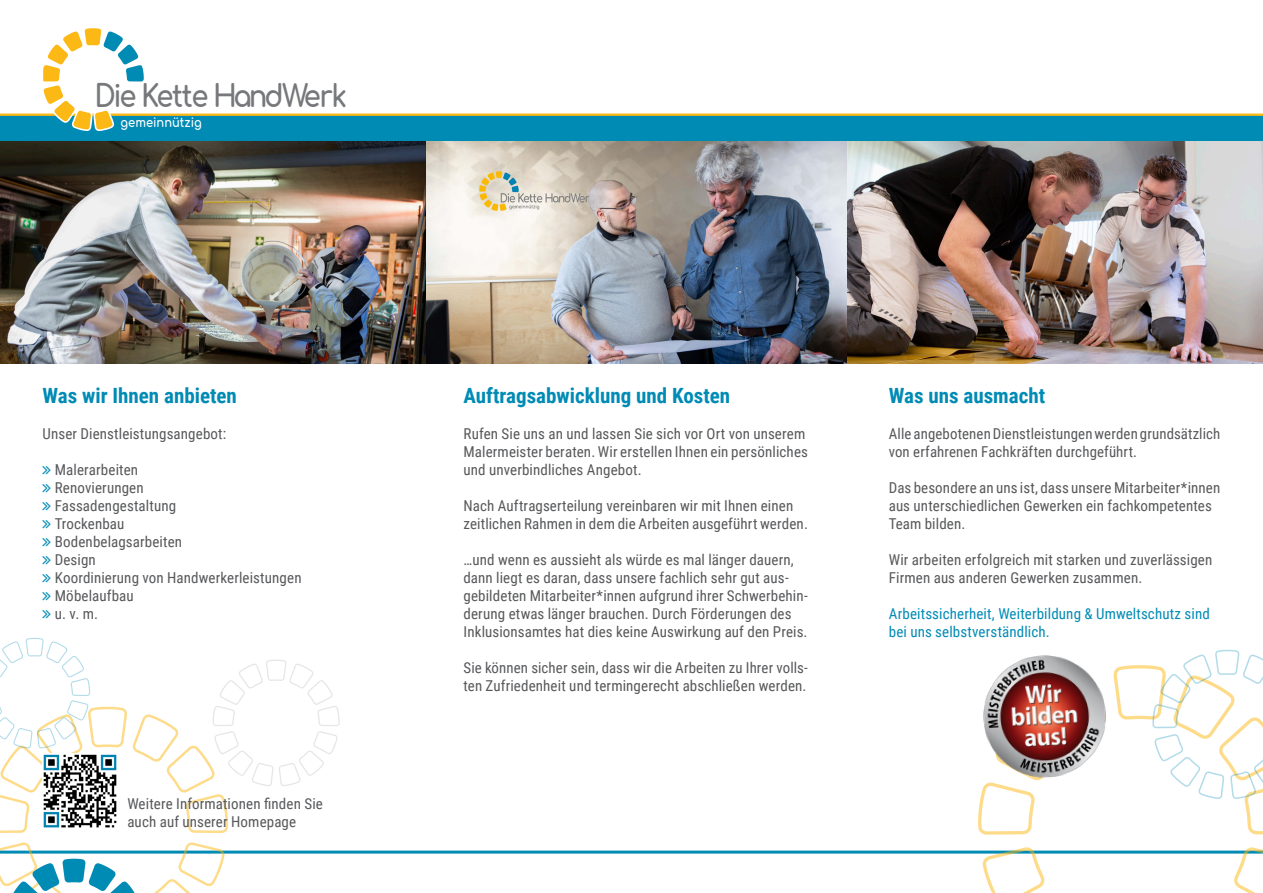
<style>
.page{position:relative;width:1263px;height:893px;background:#fff}
.page>*{position:absolute;margin:0;border:0;box-sizing:border-box;transform-origin:0 0}
.t1{font:700 30.9px "Comfortaa";letter-spacing:-.09em;color:#76787b;scale:.89 1}
.Überschrift{font:700 21px "Roboto Condensed";color:#008bb5}
.Text{font:15px/18px "Roboto Condensed";letter-spacing:.01em;color:#57585a}
.Text-2{font:15px/18px "Roboto Condensed";letter-spacing:.01em;color:#008bb5}
.t2{font:700 12.9px "Comfortaa";color:#fff;scale:.89 1}
</style>
<div class="page">
<hr style="left:0;top:851px;width:1263px;height:3px;background:#008bb5">
<svg style="left:978px;top:665px;width:285px;height:228px"></svg>
<svg style="left:0;top:638px;width:340px;height:255px"></svg>
<svg style="left:1152px;top:650px;width:111px;height:149px"></svg>
<svg style="left:0;top:28px;width:1263px;height:113px"></svg>
<img style="left:0;top:141px;width:1263px;height:223px">
<img style="left:978px;top:655px;width:134px;height:129px">
<img style="left:43px;top:753px;width:74px;height:75px">
<p class="t1" style="left:95px;top:68px;width:285px">Die Kette HandWerk</p>
<p class="t2" style="left:121px;top:111px;width:93px">gemeinnützig</p>
<p class="Überschrift" style="left:43px;top:381px;width:196px">Was wir Ihnen anbieten</p>
<p class="Text" style="left:43px;top:424px;width:185px">Unser Dienstleistungsangebot:</p>
<p class="Text" style="left:55px;top:460px;width:85px">Malerarbeiten</p>
<p class="Text" style="left:55px;top:478px;width:90px">Renovierungen</p>
<p class="Text" style="left:55px;top:496px;width:123px">Fassadengestaltung</p>
<p class="Text" style="left:55px;top:514px;width:71px">Trockenbau</p>
<p class="Text" style="left:55px;top:532px;width:129px">Bodenbelagsarbeiten</p>
<p class="Text" style="left:55px;top:550px;width:42px">Design</p>
<p class="Text" style="left:55px;top:568px;width:248px">Koordinierung von Handwerkerleistungen</p>
<p class="Text" style="left:55px;top:586px;width:80px">Möbelaufbau</p>
<p class="Text" style="left:55px;top:604px;width:45px">u. v. m.</p>
<p class="Text" style="left:127px;top:794px;width:197px">Weitere Informationen finden Sie auch auf unserer Homepage</p>
<p class="Überschrift" style="left:463px;top:381px;width:268px">Auftragsabwicklung und Kosten</p>
<p class="Text" style="left:463px;top:424px;width:346px">Rufen Sie uns an und lassen Sie sich vor Ort von unserem<br>Malermeister beraten. Wir erstellen Ihnen ein persönliches und unverbindliches Angebot.</p>
<p class="Text" style="left:463px;top:496px;width:346px">Nach Auftragserteilung vereinbaren wir mit Ihnen einen zeitlichen Rahmen in dem die Arbeiten ausgeführt werden.</p>
<p class="Text" style="left:463px;top:550px;width:346px">…und wenn es aussieht als würde es mal länger dauern, dann liegt es daran, dass unsere fachlich sehr gut aus&shy;gebildeten Mitarbeiter*innen aufgrund ihrer Schwerbehin&shy;derung etwas länger brauchen. Durch Förderungen des Inklusionsamtes hat dies keine Auswirkung auf den Preis.</p>
<p class="Text" style="left:463px;top:658px;width:346px">Sie können sicher sein, dass wir die Arbeiten zu Ihrer volls&shy;ten Zufriedenheit und termingerecht abschließen werden.</p>
<p class="Überschrift" style="left:889px;top:381px;width:158px">Was uns ausmacht</p>
<p class="Text" style="left:889px;top:424px;width:333px">Alle angebotenen Dienstleistungen werden grundsätzlich von erfahrenen Fachkräften durchgeführt.</p>
<p class="Text" style="left:889px;top:478px;width:333px">Das besondere an uns ist, dass unsere Mitarbeiter*innen aus unterschiedlichen Gewerken ein fachkompetentes<br>Team bilden.</p>
<p class="Text" style="left:889px;top:550px;width:325px">Wir arbeiten erfolgreich mit starken und zuverlässigen<br>Firmen aus anderen Gewerken zusammen.</p>
<p class="Text-2" style="left:889px;top:604px;width:323px">Arbeitssicherheit, Weiterbildung &amp; Umweltschutz sind bei uns selbstverständlich.</p>
</div>
